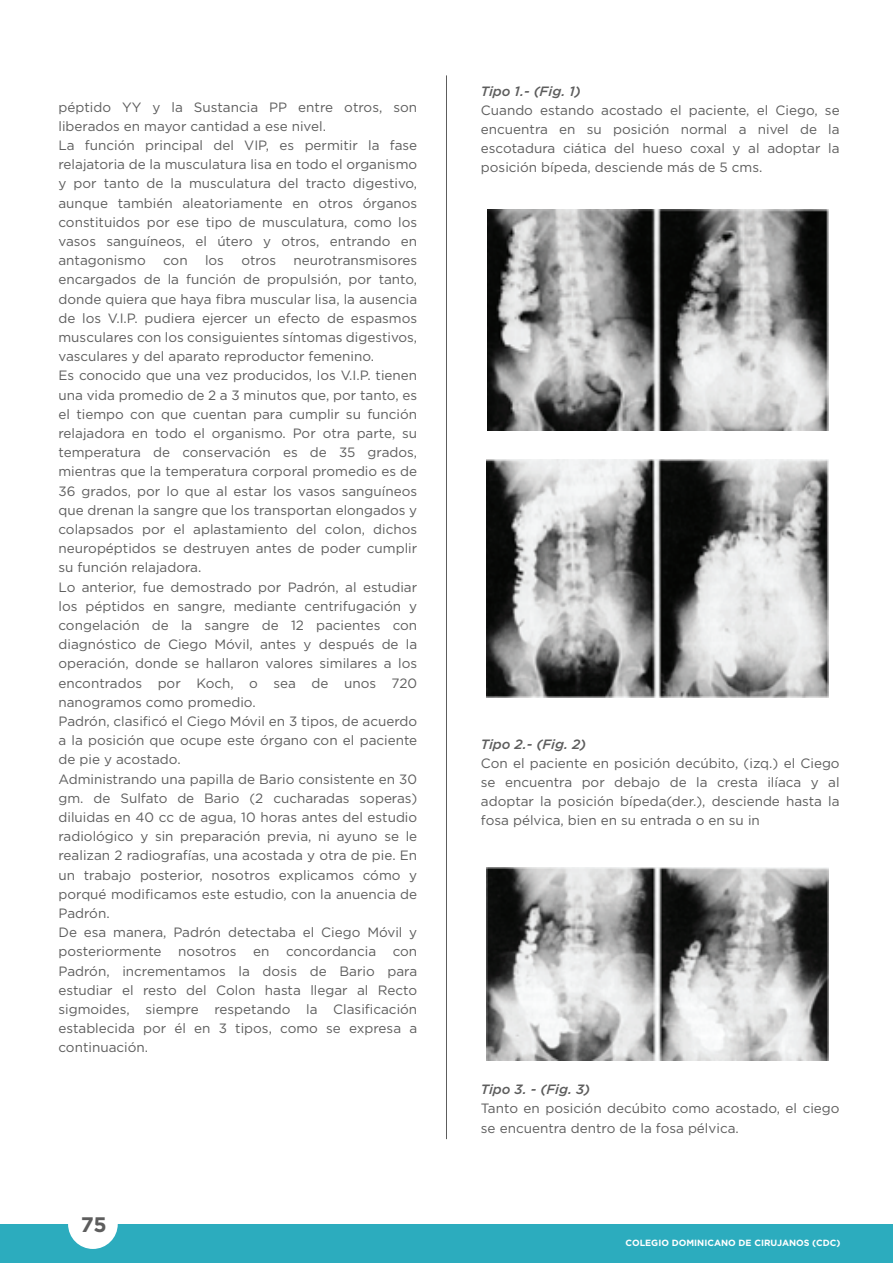
<style>
.page{position:relative;width:893px;height:1263px;background:#fff}
.page>*{position:absolute;margin:0;border:0;box-sizing:border-box;transform-origin:0 0}
.t1{font:700 21px "Gotham";color:#5d5d5d}
.t2{font:13.5px/19.2px "Gotham";color:#5d5d5d}
.t3{font:italic 500 13.5px "Gotham";color:#5d5d5d}
.t4{font:700 9px "Gotham";color:#fff}
</style>
<div class="page">
<div style="left:0;top:1224px;width:893px;height:39px;background:#2cacbe"></div>
<div style="left:68px;top:1199px;width:50px;height:50px;background:#fff;border-radius:50%"></div>
<hr style="left:446px;top:75px;width:1px;height:1064px;background:#5d5d5d">
<img style="left:487px;top:209px;width:342px;height:221px">
<img style="left:486px;top:460px;width:343px;height:237px">
<img style="left:486px;top:867px;width:343px;height:193px">
<p class="t2" style="left:58px;top:97px;width:360px">péptido YY y la Sustancia PP entre otros, son liberados en mayor cantidad a ese nivel.<br>La función principal del VIP, es permitir la fase relajatoria de la musculatura lisa en todo el organismo y por tanto de la musculatura del tracto digestivo, aunque también aleatoriamente en otros órganos constituidos por ese tipo de musculatura, como los vasos sanguíneos, el útero y otros, entrando en antagonismo</p>
<p class="t2" style="left:163px;top:251px;width:26px">con</p>
<p class="t2" style="left:205px;top:251px;width:20px">los</p>
<p class="t2" style="left:241px;top:251px;width:36px">otros</p>
<p class="t2" style="left:58px;top:251px;width:360px;text-indent:235px">neurotransmisores encargados de la función de propulsión, por tanto, donde quiera que haya fibra muscular lisa, la ausencia de los V.I.P. pudiera ejercer un efecto de espasmos musculares con los consiguientes síntomas digestivos, vasculares y del aparato reproductor femenino.<br>Es conocido que una vez producidos, los V.I.P. tienen una vida promedio de 2 a 3 minutos que, por tanto, es el tiempo con que cuentan para cumplir su función relajadora en todo el organismo. Por otra parte, su temperatura de conservación es de 35 grados, mientras que la temperatura corporal promedio es de 36 grados, por lo que al estar los vasos sanguíneos que drenan la sangre que los transportan elongados y colapsados por el aplastamiento del colon, dichos neuropéptidos se destruyen antes de poder cumplir su función relajadora.<br>Lo anterior, fue demostrado por Padrón, al estudiar los péptidos en sangre, mediante centrifugación y congelación de la sangre de 12 pacientes con diagnóstico de Ciego Móvil, antes y después de la operación, donde se hallaron valores similares a los encontrados por Koch, o sea de unos 720 nanogramos como promedio.<br>Padrón, clasificó el Ciego Móvil en 3 tipos, de acuerdo a la posición que ocupe este órgano con el paciente de pie y acostado.<br>Administrando una papilla de Bario consistente en 30 gm. de Sulfato de Bario (2 cucharadas soperas) diluidas en 40 cc de agua, 10 horas antes del estudio radiológico y sin preparación previa, ni ayuno se le realizan 2 radiografías, una acostada y otra de pie. En un trabajo posterior, nosotros explicamos cómo y porqué modificamos este estudio, con la anuencia de Padrón.<br>De esa manera, Padrón detectaba el Ciego Móvil y posteriormente nosotros en concordancia con Padrón, incrementamos la dosis de Bario para estudiar el resto del Colon hasta llegar al Recto sigmoides, siempre respetando la Clasificación establecida por él en 3 tipos, como se expresa a continuación.</p>
<h1 class="t1" style="left:81px;top:1210px;width:27px">75</h1>
<p class="t3" style="left:481px;top:82px;width:101px">Tipo 1.- (Fig. 1)</p>
<p class="t2" style="left:481px;top:100px;width:360px;text-align:justify">Cuando estando acostado el paciente, el Ciego, se encuentra en su posición normal a nivel de la escotadura ciática del hueso coxal y al adoptar la posición bípeda, desciende más de 5 cms.</p>
<p class="t3" style="left:481px;top:735px;width:107px">Tipo 2.- (Fig. 2)</p>
<p class="t2" style="left:481px;top:753px;width:360px;text-align:justify">Con el paciente en posición decúbito, (izq.) el Ciego se encuentra por debajo de la cresta ilíaca y al adoptar la posición bípeda(der.), desciende hasta la fosa pélvica, bien en su entrada o en su in</p>
<p class="t3" style="left:481px;top:1080px;width:111px">Tipo 3. - (Fig. 3)</p>
<p class="t2" style="left:481px;top:1099px;width:360px">Tanto en posición decúbito como acostado, el ciego se encuentra dentro de la fosa pélvica.</p>
<p class="t4" style="left:626px;top:1236px;width:216px">COLEGIO DOMINICANO DE CIRUJANOS (CDC)</p>
</div>
